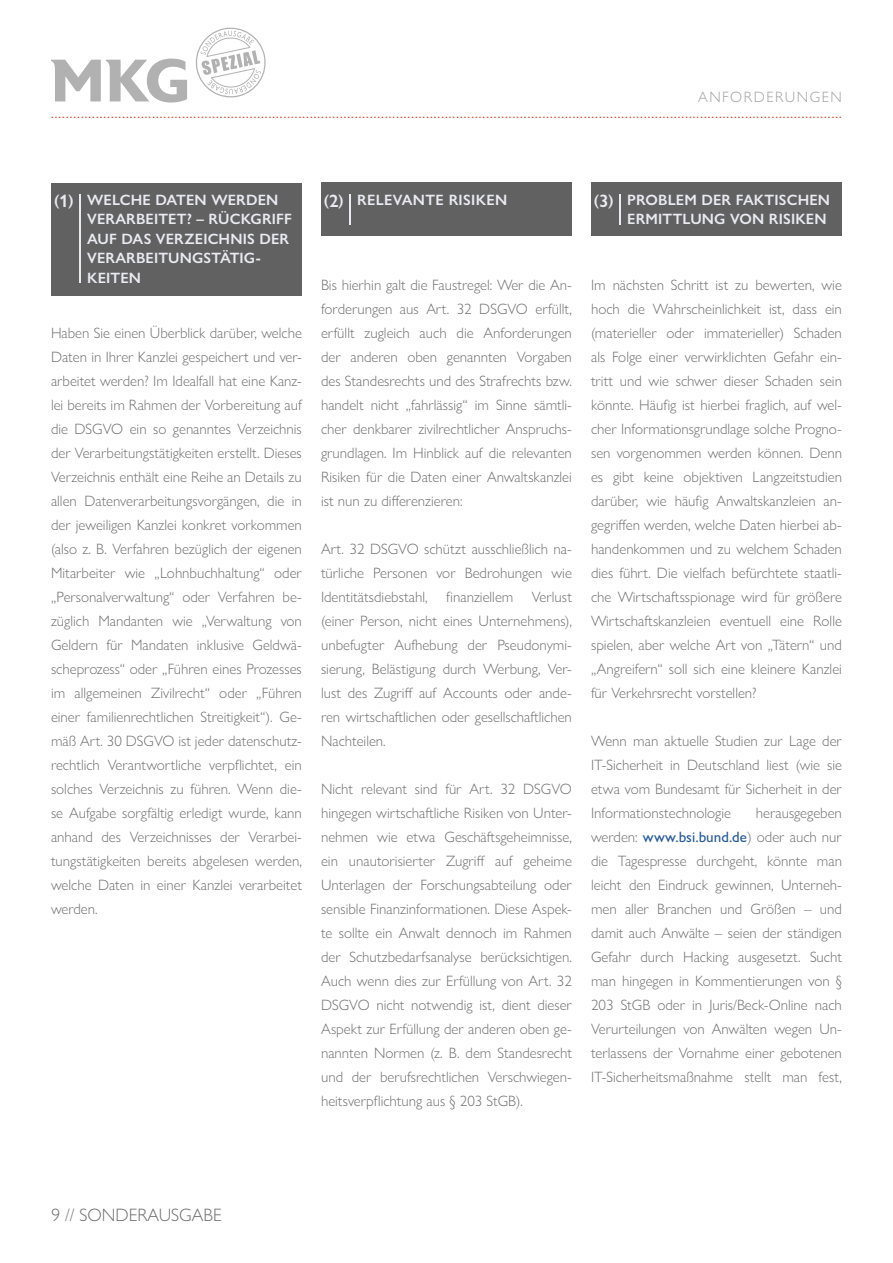
<style>
.page{position:relative;width:893px;height:1263px;background:#fff}
.page>*{position:absolute;margin:0;border:0;box-sizing:border-box;transform-origin:0 0}
.t1{font:300 18px "Gill Sans Nova";color:#6f6f6f}
.t2{font:300 15px/24px "Gill Sans Nova";color:#6f6f6f;text-align:justify}
.t3{font:600 15px/19.5px "Gill Sans Nova";letter-spacing:.01em;color:#eaebf2}
.t4{font:300 15px "Gill Sans Nova";letter-spacing:.1em;color:#a0a0a0}
.t5{font:13.5px "Gill Sans Nova";color:#e22b13}
.s1{font-size:18px}
.s2{font-weight:500;color:#275b9c}
</style>
<div class="page">
<svg style="left:51px;top:28px;width:215px;height:75px"></svg>
<div style="left:51px;top:183px;width:251px;height:113px;background:#616161"></div>
<hr style="left:79px;top:195px;width:2px;height:88px;background:#eaebf2">
<div style="left:591px;top:183px;width:251px;height:53px;background:#616161"></div>
<hr style="left:619px;top:195px;width:2px;height:30px;background:#eaebf2">
<div style="left:321px;top:183px;width:251px;height:53px;background:#616161"></div>
<hr style="left:349px;top:195px;width:2px;height:30px;background:#eaebf2">
<p class="t4" style="left:698px;top:88px;width:145px">ANFORDERUNGEN</p>
<p class="t5" style="left:51px;top:105px;width:792px">...................................................................................................................................................................................................................</p>
<p class="t3" style="left:54px;top:190px;width:21px">(<span class="s1">1</span>)</p>
<p class="t3" style="left:627px;top:190px;width:204px">PROBLEM DER FAKTISCHEN<br>ERMITTLUNG VON RISIKEN</p>
<p class="t3" style="left:87px;top:190px;width:206px">WELCHE DATEN WERDEN<br>VERARBEITET? – RÜCKGRIFF<br>AUF DAS VERZEICHNIS DER<br>VERARBEITUNGSTÄTIG-<br>KEITEN</p>
<p class="t3" style="left:324px;top:190px;width:185px">(<span class="s1">2</span>) RELEVANTE RISIKEN</p>
<p class="t3" style="left:594px;top:190px;width:21px">(<span class="s1">3</span>)</p>
<p class="t2" style="left:591px;top:273px;width:252px">Im nächsten Schritt ist zu bewerten, wie hoch die Wahrscheinlichkeit ist, dass ein (materieller oder immaterieller) Schaden als Folge einer verwirklichten Gefahr ein&shy;tritt und wie schwer dieser Schaden sein könnte. Häufig ist hierbei fraglich, auf wel&shy;cher Informationsgrundlage solche Progno&shy;sen vorgenommen werden können. Denn es gibt keine objektiven Langzeitstudien darüber, wie häufig Anwaltskanzleien an&shy;gegriffen werden, welche Daten hierbei ab&shy;handenkommen und zu welchem Schaden dies führt. Die vielfach befürchtete staatli&shy;che Wirtschaftsspionage wird für größere Wirtschaftskanzleien eventuell eine Rolle spielen, aber welche Art von „Tätern“ und „Angreifern“ soll sich eine kleinere Kanzlei für Verkehrsrecht vorstellen?</p>
<p class="t2" style="left:591px;top:729px;width:252px">Wenn man aktuelle Studien zur Lage der IT-Sicherheit in Deutschland liest (wie sie etwa vom Bundesamt für Sicherheit in der Informationstechnologie</p>
<p class="t2" style="left:321px;top:273px;width:252px">Bis hierhin galt die Faustregel: Wer die An&shy;forderungen aus Art. 32 DSGVO erfüllt, erfüllt zugleich auch die Anforderungen der anderen oben genannten Vorgaben des Standesrechts und des Strafrechts bzw. handelt nicht „fahrlässig“ im Sinne sämtli&shy;cher denkbarer zivilrechtlicher Anspruchs&shy;grundlagen. Im Hinblick auf die relevanten Risiken für die Daten einer Anwaltskanzlei ist nun zu differenzieren:</p>
<p class="t2" style="left:321px;top:537px;width:252px">Art. 32 DSGVO schützt ausschließlich na&shy;türliche Personen vor Bedrohungen wie Identitätsdiebstahl, finanziellem Verlust (einer Person, nicht eines Unternehmens), unbefugter Aufhebung der Pseudonymi&shy;sierung, Belästigung durch Werbung, Ver&shy;lust des Zugriff auf Accounts oder ande&shy;ren wirtschaftlichen oder gesellschaftlichen Nachteilen.</p>
<p class="t2" style="left:321px;top:777px;width:252px">Nicht relevant sind für Art. 32 DSGVO hingegen wirtschaftliche Risiken von Unter&shy;nehmen wie etwa Geschäftsgeheimnisse, ein unautorisierter Zugriff auf geheime Unterlagen der Forschungsabteilung oder sensible Finanzinformationen. Diese Aspek&shy;te sollte ein Anwalt dennoch im Rahmen der Schutzbedarfsanalyse berücksichtigen.<br>Auch wenn dies zur Erfüllung von Art. 32<br>DSGVO nicht notwendig ist, dient dieser Aspekt zur Erfüllung der anderen oben ge&shy;nannten Normen (z. B. dem Standesrecht und der berufsrechtlichen Verschwiegen&shy;heitsverpflichtung aus § 203 StGB).</p>
<p class="t2" style="left:51px;top:321px;width:252px">Haben Sie einen Überblick darüber, welche Daten in Ihrer Kanzlei gespeichert und ver&shy;arbeitet werden? Im Idealfall hat eine Kanz&shy;lei bereits im Rahmen der Vorbereitung auf die DSGVO ein so genanntes Verzeichnis der Verarbeitungstätigkeiten erstellt. Dieses Verzeichnis enthält eine Reihe an Details zu allen Datenverarbeitungsvorgängen, die in der jeweiligen Kanzlei konkret vorkommen (also z. B. Verfahren bezüglich der eigenen Mitarbeiter wie „Lohnbuchhaltung“ oder „Personalverwaltung“ oder Verfahren be&shy;züglich Mandanten wie „Verwaltung von Geldern für Mandaten inklusive Geldwä&shy;scheprozess“ oder „Führen eines Prozesses im allgemeinen Zivilrecht“ oder „Führen einer familienrechtlichen Streitigkeit“). Ge&shy;mäß Art. 30 DSGVO ist jeder datenschutz&shy;rechtlich Verantwortliche verpflichtet, ein solches Verzeichnis zu führen. Wenn die&shy;se Aufgabe sorgfältig erledigt wurde, kann anhand des Verzeichnisses der Verarbei&shy;tungstätigkeiten bereits abgelesen werden, welche Daten in einer Kanzlei verarbeitet werden.</p>
<p class="t2" style="left:591px;top:801px;width:252px;text-indent:165px">herausgegeben werden: <span class="s2">www.bsi.bund.de</span>) oder auch nur die Tagespresse durchgeht, könnte man leicht den Eindruck gewinnen, Unterneh&shy;men aller Branchen und Größen – und damit auch Anwälte – seien der ständigen Gefahr durch Hacking ausgesetzt. Sucht man hingegen in Kommentierungen von § 203 StGB oder in Juris/Beck-Online nach Verurteilungen von Anwälten wegen Un&shy;terlassens der Vornahme einer gebotenen IT-Sicherheitsmaßnahme stellt man fest,</p>
<p class="t1" style="left:51px;top:1204px;width:172px">9 // SONDERAUSGABE</p>
</div>
